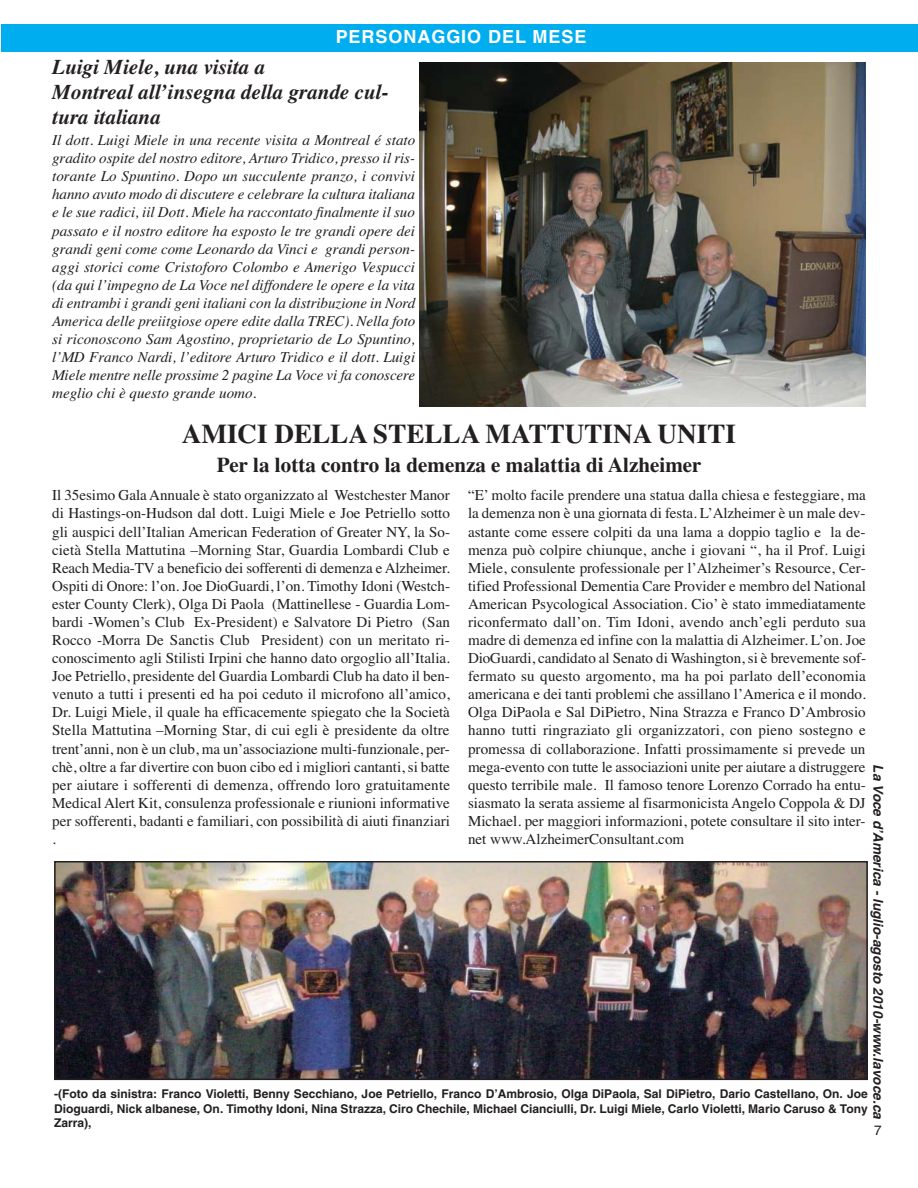
<style>
.page{position:relative;width:918px;height:1188px;background:#fff}
.page>*{position:absolute;margin:0;border:0;box-sizing:border-box;transform-origin:0 0}
.t1{font:700 27.15px "Times";color:#231f20}
.t2{font:italic 700 21.15px/25.3px "Times";color:#231f20}
.t3{font:700 21.15px "Times";color:#231f20}
.t4{font:700 18.15px "Helvetica";letter-spacing:.05em;color:#fff}
.t5{font:15px/18.1px "Times";color:#231f20;text-align:justify}
.t6{font:italic 15px/18.1px "Times";color:#231f20;text-align:justify}
.t7{font:italic 700 13.5px "Helvetica";letter-spacing:.005em;color:#231f20}
.t8{font:13.5px "Helvetica";color:#231f20}
.t9{font:700 12px/14.4px "Helvetica";color:#231f20;text-align:justify}
</style>
<div class="page">
<div style="left:1px;top:24px;width:916px;height:28px;background:#00aeef"></div>
<img style="left:57px;top:864px;width:808px;height:213px">
<div style="left:54px;top:861px;width:814px;height:219px;border:2px solid #231f20"></div>
<img style="left:420px;top:63px;width:446px;height:344px">
<p class="t4" style="left:336px;top:30px;width:252px">PERSONAGGIO DEL MESE</p>
<h2 class="t2" style="left:52px;top:56px;width:338px">Luigi Miele, una visita a<br>Montreal all’insegna della grande cul&shy;tura italiana</h2>
<p class="t6" style="left:52px;top:132px;width:365px">Il dott. Luigi Miele in una recente visita a Montreal é stato gradito ospite del nostro editore, Arturo Tridico, presso il ris&shy;torante Lo Spuntino. Dopo un succulente pranzo, i convivi hanno avuto modo di discutere e celebrare la cultura italiana e le sue radici, iil Dott. Miele ha raccontato finalmente il suo passato e il nostro editore ha esposto le tre grandi opere dei grandi geni come come Leonardo da Vinci e grandi person&shy;aggi storici come Cristoforo Colombo e Amerigo Vespucci (da qui l’impegno de La Voce nel diffondere le opere e la vita di entrambi i grandi geni italiani con la distribuzione in Nord America delle preiitgiose opere edite dalla TREC). Nella foto si riconoscono Sam Agostino, proprietario de Lo Spuntino, l’MD Franco Nardi, l’editore Arturo Tridico e il dott. Luigi Miele mentre nelle prossime 2 pagine La Voce vi fa conoscere meglio chi è questo grande uomo.</p>
<h1 class="t1" style="left:182px;top:424px;width:556px">AMICI DELLA STELLA MATTUTINA UNITI</h1>
<h2 class="t3" style="left:217px;top:457px;width:486px">Per la lotta contro la demenza e malattia di Alzheimer</h2>
<p class="t5" style="left:52px;top:488px;width:399px">Il 35esimo Gala Annuale è stato organizzato al Westchester Manor di Hastings-on-Hudson dal dott. Luigi Miele e Joe Petriello sotto gli auspici dell’Italian American Federation of Greater NY, la So&shy;cietà Stella Mattutina –Morning Star, Guardia Lombardi Club e Reach Media-TV a beneficio dei sofferenti di demenza e Alzheimer.<br>Ospiti di Onore: l’on. Joe DioGuardi, l’on. Timothy Idoni (Westch&shy;ester County Clerk), Olga Di Paola (Mattinellese - Guardia Lom&shy;bardi -Women’s Club Ex-President) e Salvatore Di Pietro (San Rocco -Morra De Sanctis Club President) con un meritato ri&shy;conoscimento agli Stilisti Irpini che hanno dato orgoglio all’Italia.<br>Joe Petriello, presidente del Guardia Lombardi Club ha dato il ben&shy;venuto a tutti i presenti ed ha poi ceduto il microfono all’amico, Dr. Luigi Miele, il quale ha efficacemente spiegato che la Società Stella Mattutina –Morning Star, di cui egli è presidente da oltre trent’anni, non è un club, ma un’associazione multi-funzionale, per&shy;chè, oltre a far divertire con buon cibo ed i migliori cantanti, si batte per aiutare i sofferenti di demenza, offrendo loro gratuitamente Medical Alert Kit, consulenza professionale e riunioni informative per sofferenti, badanti e familiari, con possibilità di aiuti finanziari .</p>
<p class="t5" style="left:468px;top:488px;width:400px">“E’ molto facile prendere una statua dalla chiesa e festeggiare, ma la demenza non è una giornata di festa. L’Alzheimer è un male dev&shy;astante come essere colpiti da una lama a doppio taglio e la de&shy;menza può colpire chiunque, anche i giovani “, ha il Prof. Luigi Miele, consulente professionale per l’Alzheimer’s Resource, Cer&shy;tified Professional Dementia Care Provider e membro del National American Psycological Association. Cio’ è stato immediatamente riconfermato dall’on. Tim Idoni, avendo anch’egli perduto sua madre di demenza ed infine con la malattia di Alzheimer. L’on. Joe DioGuardi, candidato al Senato di Washington, si è brevemente sof&shy;fermato su questo argomento, ma ha poi parlato dell’economia americana e dei tanti problemi che assillano l’America e il mondo.<br>Olga DiPaola e Sal DiPietro, Nina Strazza e Franco D’Ambrosio hanno tutti ringraziato gli organizzatori, con pieno sostegno e promessa di collaborazione. Infatti prossimamente si prevede un mega-evento con tutte le associazioni unite per aiutare a distruggere questo terribile male. Il famoso tenore Lorenzo Corrado ha entu&shy;siasmato la serata assieme al fisarmonicista Angelo Coppola &amp; DJ Michael. per maggiori informazioni, potete consultare il sito inter&shy;net www.AlzheimerConsultant.com</p>
<p class="t7" style="left:883px;top:764px;width:357px;rotate:90deg">La Voce d’America - luglio-agosto 2010-www.lavoce.ca</p>
<p class="t8" style="left:874px;top:1125px;width:9px">7</p>
<p class="t9" style="left:54px;top:1088px;width:815px">-(Foto da sinistra: Franco Violetti, Benny Secchiano, Joe Petriello, Franco D’Ambrosio, Olga DiPaola, Sal DiPietro, Dario Castellano, On. Joe Dioguardi, Nick albanese, On. Timothy Idoni, Nina Strazza, Ciro Chechile, Michael Cianciulli, Dr. Luigi Miele, Carlo Violetti, Mario Caruso &amp; Tony Zarra),</p>
</div>
